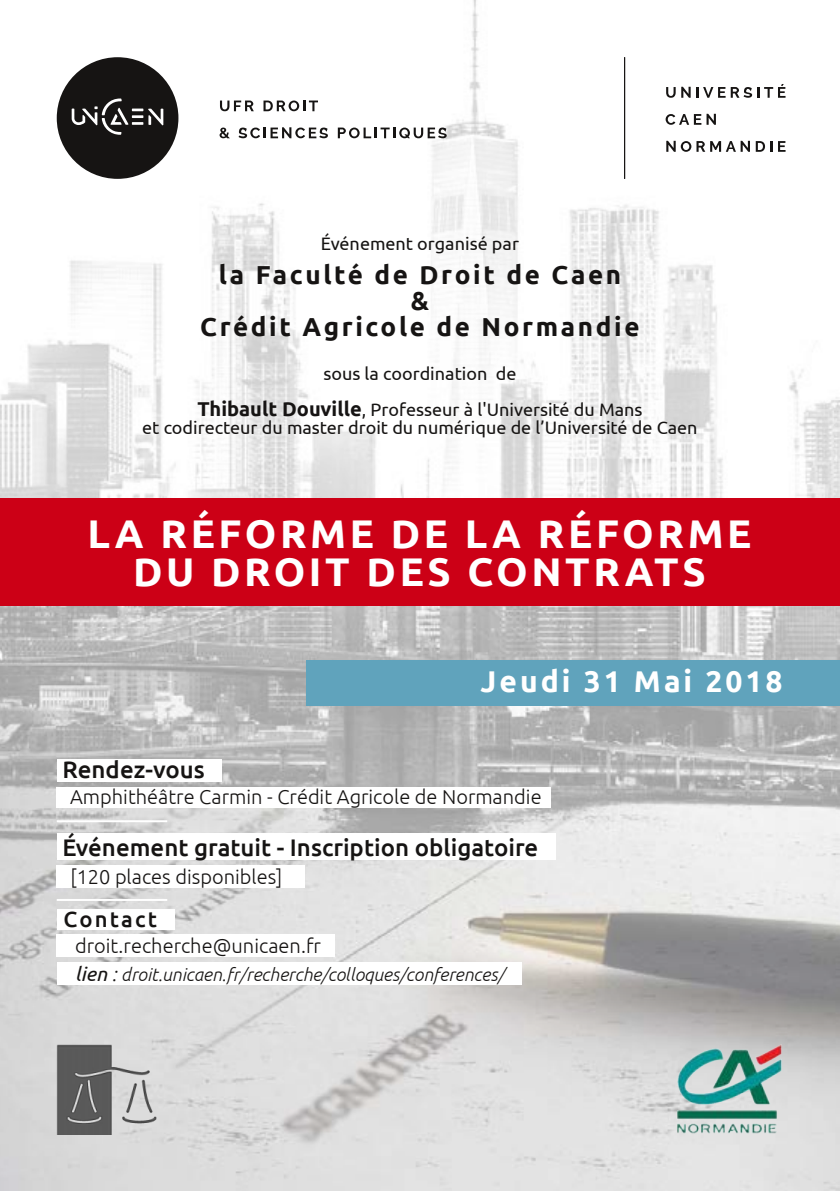
<style>
.page{position:relative;width:840px;height:1191px;background:#fff}
.page>*{position:absolute;margin:0;border:0;box-sizing:border-box;transform-origin:0 0}
.t1{font:700 40px/38px "Ubuntu";letter-spacing:.09em;color:#fff;text-align:center}
.t2{font:700 30px "Ubuntu";letter-spacing:.1em;color:#fff}
.t3{font:700 26px/26px "Ubuntu";letter-spacing:.1em;color:#161413;text-align:center}
.t4{font:500 24px "Ubuntu";color:#161413}
.t5{font:500 22px "Ubuntu";letter-spacing:.1em;color:#161413}
.t6{font:300 20px "Ubuntu";color:#161413}
.t7{font:18px/36px "Ubuntu";color:#161413;text-align:center}
.t8{font:italic 300 18px "Ubuntu";color:#161413}
.s1{font-weight:700;font-size:20px}
.s2{font-weight:400;font-size:20px}
.s3{font-size:20px}
</style>
<div class="page">
<img style="left:0;top:606px;width:839px;height:585px">
<div style="left:0;top:0;width:839px;height:560px;background:#fff;opacity:.4"></div>
<div style="left:306px;top:660px;width:533px;height:45px;background:#60a3bc"></div>
<div style="left:0;top:498px;width:839px;height:108px;background:#cc0016"></div>
<div style="left:57px;top:759px;width:164px;height:23px;background:#fff"></div>
<div style="left:57px;top:787px;width:493px;height:20px;background:#fff"></div>
<hr style="left:57px;top:820px;width:110px;height:2px;background:#fff">
<div style="left:57px;top:833px;width:498px;height:27px;background:#fff"></div>
<div style="left:57px;top:865px;width:248px;height:22px;background:#fff"></div>
<hr style="left:57px;top:899px;width:110px;height:2px;background:#fff">
<div style="left:57px;top:909px;width:117px;height:21px;background:#fff"></div>
<div style="left:57px;top:934px;width:277px;height:22px;background:#fff"></div>
<div style="left:57px;top:962px;width:464px;height:22px;background:#fff"></div>
<img style="left:57px;top:1044px;width:110px;height:90px">
<img style="left:674px;top:1044px;width:108px;height:91px">
<svg style="left:57px;top:57px;width:121px;height:122px"></svg>
<svg style="left:665px;top:87px;width:10px;height:11px"></svg>
<svg style="left:681px;top:87px;width:9px;height:11px"></svg>
<svg style="left:696px;top:84px;width:89px;height:14px"></svg>
<svg style="left:665px;top:114px;width:50px;height:11px"></svg>
<svg style="left:666px;top:141px;width:83px;height:11px"></svg>
<svg style="left:755px;top:141px;width:16px;height:11px"></svg>
<svg style="left:777px;top:141px;width:8px;height:11px"></svg>
<svg style="left:220px;top:101px;width:34px;height:10px"></svg>
<svg style="left:263px;top:101px;width:55px;height:10px"></svg>
<svg style="left:219px;top:128px;width:11px;height:10px"></svg>
<svg style="left:238px;top:127px;width:90px;height:11px"></svg>
<svg style="left:337px;top:128px;width:109px;height:10px"></svg>
<hr style="left:623px;top:57px;width:1px;height:122px;background:#161413">
<p class="t7" style="left:321px;top:225px;width:199px">Événement organisé par</p>
<h3 class="t3" style="left:200px;top:261px;width:440px">la Faculté de Droit de Caen<br>&amp;<br>Crédit Agricole de Normandie</h3>
<p class="t7" style="left:197px;top:355px;width:446px">sous la coordination de<br><span class="s1">Thibault Douville</span>, Professeur à l'Université du Mans</p>
<p class="t7" style="left:142px;top:409px;width:556px">et codirecteur du master droit du numérique de l’Université de Caen</p>
<h1 class="t1" style="left:87px;top:514px;width:665px">LA RÉFORME DE LA RÉFORME<br>DU DROIT DES CONTRATS</h1>
<h2 class="t2" style="left:480px;top:664px;width:303px">Jeudi 31 Mai 2018</h2>
<h3 class="t4" style="left:62px;top:755px;width:144px">Rendez-vous</h3>
<p class="t6" style="left:70px;top:785px;width:472px">Amphithéâtre Carmin - Crédit Agricole de Normandie</p>
<h3 class="t4" style="left:62px;top:833px;width:477px">Événement gratuit - Inscription obligatoire</h3>
<p class="t6" style="left:70px;top:865px;width:213px">[120 places disponibles]</p>
<p class="t5" style="left:63px;top:906px;width:95px">Contact</p>
<p class="t6" style="left:75px;top:934px;width:247px">droit.recherche@unicaen.fr</p>
<p class="t8" style="left:75px;top:963px;width:430px"><span class="s2">lien</span> <span class="s3">:</span> droit.unicaen.fr/recherche/colloques/conferences/</p>
</div>
